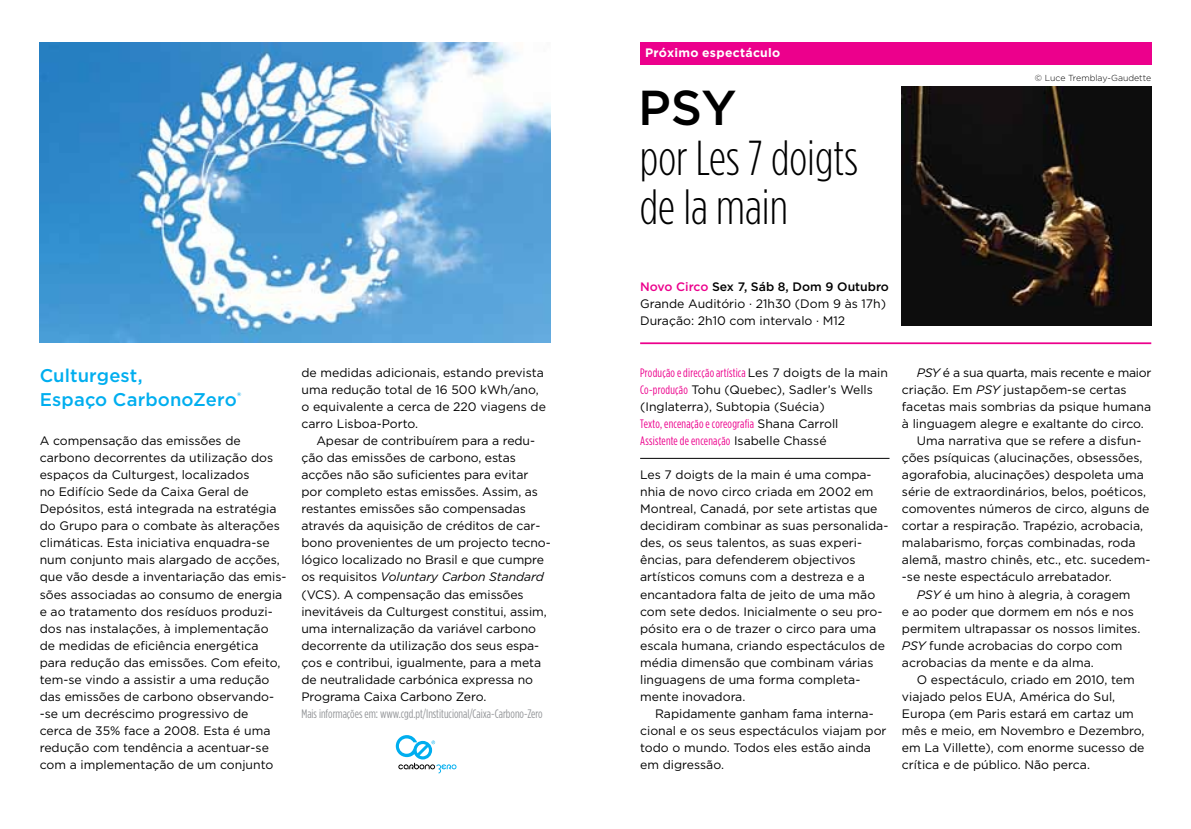
<style>
.page{position:relative;width:1191px;height:829px;background:#fff}
.page>*{position:absolute;margin:0;border:0;box-sizing:border-box;transform-origin:0 0}
.t1{font:300 49px/49px "Gotham Condensed";color:#000}
.t2{font:500 49px "Gotham";color:#000}
.t3{font:500 18.38px/24.8px "Gotham";letter-spacing:.005em;color:#00aeef}
.t4{font:12.25px/17.2px "Gotham";color:#000}
.t5{font:12.25px/17.2px "Gotham Condensed";letter-spacing:.02em;color:#ec008c}
.t6{font:12.25px "Gotham Condensed";color:#939598}
.t7{font:12.25px "Gotham";letter-spacing:-.025em;color:#000}
.t8{font:700 12.25px "Gotham";letter-spacing:.025em;color:#fff}
.t9{font:300 8.75px "Gotham";color:#000}
.s1{font-style:italic}
.s2{font-weight:500;color:#ec008c}
.s3{font-weight:500}
.s4{font-family:"Gotham";color:#000}
.s5{font-family:"Gotham Condensed";color:#ec008c}
</style>
<div class="page">
<div style="left:640px;top:42px;width:511px;height:22px;background:#ec008c"></div>
<hr style="left:640px;top:458px;width:249px;height:1px;background:#000">
<hr style="left:640px;top:342px;width:511px;height:2px;background:#ec008c">
<img style="left:902px;top:86px;width:249px;height:239px">
<img style="left:40px;top:42px;width:511px;height:300px">
<svg style="left:396px;top:735px;width:60px;height:38px"></svg>
<h2 class="t3" style="left:40px;top:362px;width:203px">Culturgest,<br>Espaço CarbonoZero<sup>®</sup></h2>
<p class="t4" style="left:40px;top:431px;width:248px">A compensação das emissões de carbono decorrentes da utilização dos espaços da Culturgest, localizados<br>no Edifício Sede da Caixa Geral de Depósitos, está integrada na estratégia do Grupo para o combate às alterações climáticas. Esta iniciativa enquadra-se num conjunto mais alargado de acções, que vão desde a inventariação das emis&shy;sões associadas ao consumo de energia e ao tratamento dos resíduos produzi&shy;dos nas instalações, à implementação de medidas de eficiência energética para redução das emissões. Com efeito, tem-se vindo a assistir a uma redução das emissões de carbono observando--se um decréscimo progressivo de<br>cerca de 35% face a 2008. Esta é uma redução com tendência a acentuar-se com a implementação de um conjunto</p>
<p class="t4" style="left:301px;top:363px;width:246px">de medidas adicionais, estando prevista uma redução total de 16 500 kWh/ano, o equivalente a cerca de 220 viagens de carro Lisboa-Porto.</p>
<p class="t4" style="left:301px;top:431px;width:251px;text-indent:15px">Apesar de contribuírem para a redu&shy;ção das emissões de carbono, estas acções não são suficientes para evitar por completo estas emissões. Assim, as restantes emissões são compensadas através da aquisição de créditos de car&shy;bono provenientes de um projecto tecno&shy;lógico localizado no Brasil e que cumpre os requisitos <span class="s1">Voluntary Carbon Standard </span>(VCS). A compensação das emissões inevitáveis da Culturgest constitui, assim, uma internalização da variável carbono decorrente da utilização dos seus espa&shy;ços e contribui, igualmente, para a meta de neutralidade carbónica expressa no Programa Caixa Carbono Zero.</p>
<p class="t6" style="left:301px;top:706px;width:243px">Mais informações em: www.cgd.pt/Institucional/Caixa-Carbono-Zero</p>
<p class="t8" style="left:645px;top:45px;width:137px">Próximo espectáculo</p>
<h1 class="t2" style="left:638px;top:76px;width:100px">PSY</h1>
<h1 class="t1" style="left:640px;top:132px;width:220px">por Les 7 doigts de la main</h1>
<p class="t9" style="left:1035px;top:72px;width:118px">© Luce Tremblay-Gaudette</p>
<p class="t4" style="left:640px;top:278px;width:250px"><span class="s2">Novo Circo</span> <span class="s3">Sex 7, Sáb 8, Dom 9 Outubro<br></span>Grande Auditório · 21h30 (Dom 9 às 17h)<br>Duração: 2h10 com intervalo · M12</p>
<p class="t5" style="left:640px;top:363px;width:249px">Produção e direcção artística <span class="s4">Les 7 doigts de la main</span></p>
<p class="t4" style="left:640px;top:380px;width:234px"><span class="s5">Co-produção</span> Tohu (Quebec), Sadler’s Wells (Inglaterra), Subtopia (Suécia)</p>
<p class="t5" style="left:640px;top:414px;width:200px">Texto, encenação e coreografia <span class="s4">Shana Carroll<br></span>Assistente de encenação <span class="s4">Isabelle Chassé</span></p>
<p class="t4" style="left:640px;top:465px;width:250px">Les 7 doigts de la main é uma compa&shy;nhia de novo circo criada em 2002 em Montreal, Canadá, por sete artistas que decidiram combinar as suas personalida&shy;des, os seus talentos, as suas experi&shy;ências, para defenderem objectivos artísticos comuns com a destreza e a encantadora falta de jeito de uma mão com sete dedos. Inicialmente o seu pro&shy;pósito era o de trazer o circo para uma escala humana, criando espectáculos de média dimensão que combinam várias linguagens de uma forma completa&shy;mente inovadora.</p>
<p class="t4" style="left:640px;top:704px;width:248px;text-indent:15px">Rapidamente ganham fama interna&shy;cional e os seus espectáculos viajam por todo o mundo. Todos eles estão ainda em digressão.</p>
<p class="t7" style="left:916px;top:364px;width:236px"><span class="s1">PSY</span> é a sua quarta, mais recente e maior</p>
<p class="t4" style="left:902px;top:380px;width:226px">criação. Em <span class="s1">PSY</span> justapõem-se certas</p>
<p class="t4" style="left:902px;top:397px;width:251px">facetas mais sombrias da psique humana</p>
<p class="t4" style="left:902px;top:414px;width:243px">à linguagem alegre e exaltante do circo.</p>
<p class="t4" style="left:916px;top:431px;width:226px">Uma narrativa que se refere a disfun-</p>
<p class="t4" style="left:902px;top:448px;width:242px">ções psíquicas (alucinações, obsessões,</p>
<p class="t4" style="left:902px;top:465px;width:243px">agorafobia, alucinações) despoleta uma</p>
<p class="t4" style="left:902px;top:483px;width:246px">série de extraordinários, belos, poéticos,</p>
<p class="t4" style="left:902px;top:500px;width:249px">comoventes números de circo, alguns de</p>
<p class="t4" style="left:902px;top:517px;width:243px">cortar a respiração. Trapézio, acrobacia,</p>
<p class="t4" style="left:902px;top:534px;width:235px">malabarismo, forças combinadas, roda</p>
<p class="t4" style="left:902px;top:551px;width:250px">alemã, mastro chinês, etc., etc. sucedem-</p>
<p class="t4" style="left:902px;top:568px;width:211px">-se neste espectáculo arrebatador.</p>
<p class="t4" style="left:916px;top:585px;width:215px"><span class="s1">PSY</span> é um hino à alegria, à coragem</p>
<p class="t4" style="left:902px;top:602px;width:233px">e ao poder que dormem em nós e nos</p>
<p class="t4" style="left:902px;top:619px;width:240px">permitem ultrapassar os nossos limites.</p>
<p class="t4" style="left:902px;top:636px;width:222px"><span class="s1">PSY</span> funde acrobacias do corpo com</p>
<p class="t4" style="left:902px;top:653px;width:193px">acrobacias da mente e da alma.</p>
<p class="t4" style="left:916px;top:670px;width:219px">O espectáculo, criado em 2010, tem</p>
<p class="t4" style="left:902px;top:687px;width:215px">viajado pelos EUA, América do Sul,</p>
<p class="t4" style="left:902px;top:704px;width:233px">Europa (em Paris estará em cartaz um</p>
<p class="t4" style="left:902px;top:721px;width:244px">mês e meio, em Novembro e Dezembro,</p>
<p class="t4" style="left:902px;top:739px;width:244px">em La Villette), com enorme sucesso de</p>
<p class="t4" style="left:902px;top:756px;width:190px">crítica e de público. Não perca.</p>
</div>
